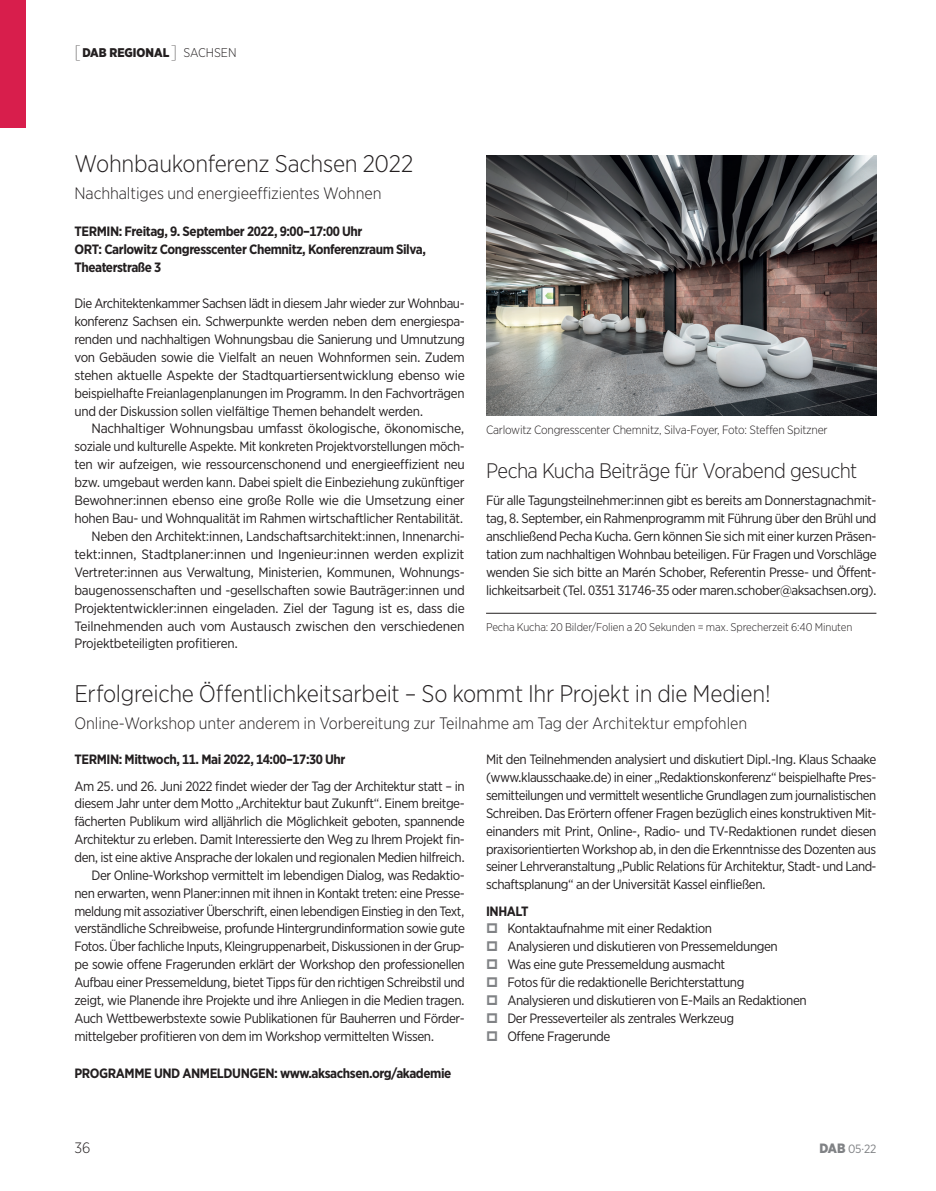
<style>
.page{position:relative;width:936px;height:1191px;background:#fff}
.page>*{position:absolute;margin:0;border:0;box-sizing:border-box;transform-origin:0 0}
.t1{font:300 24px "Gotham Narrow";letter-spacing:-.01em;color:#231f20}
.t2{font:300 21px "Gotham Narrow";letter-spacing:-.025em;color:#231f20}
.t3{font:300 16.5px "Gotham Narrow";letter-spacing:-.005em;color:#231f20}
.t4{font:300 15px "Gotham Narrow";color:#231f20}
.t5{font:13.5px/17.9px "Gotham Narrow";letter-spacing:-.03em;color:#231f20;text-align:justify}
.t6{font:700 13.5px/17.9px "Gotham Narrow";letter-spacing:-.03em;color:#231f20}
.t7{font:13.5px "Gotham Narrow";letter-spacing:-.01em;color:#231f20;scale:1.04 1}
.t8{font:900 12.6px "Gotham Narrow";color:#231f20}
.t9{font:300 12px "Gotham Narrow";letter-spacing:-.02em;color:#231f20}
.t10{font:12px "Gotham Narrow";color:#808285}
.t11{font:300 11.25px "Gotham Narrow";letter-spacing:-.01em;color:#231f20}
.s1{font-weight:100;font-size:18px}
.s2{font-weight:300}
.s3{font-weight:900;font-size:13.5px}
</style>
<div class="page">
<img style="left:486px;top:155px;width:390px;height:260px">
<hr style="left:486px;top:613px;width:390px;height:1px;background:#231f20">
<div style="left:0;top:0;width:26px;height:128px;background:#d81e4c"></div>
<p class="t8" style="left:74px;top:44px;width:164px"><span class="s1">[</span>DAB REGIONAL<span class="s1">]</span> <span class="s2">Sachse n</span></p>
<h1 class="t1" style="left:74px;top:149px;width:340px">Wohnbaukonferenz Sachsen 2022</h1>
<p class="t3" style="left:74px;top:183px;width:308px">Nachhaltiges und energieeffizientes Wohnen</p>
<p class="t6" style="left:74px;top:222px;width:353px">TERMIN: Freitag, 9. September 2022, 9:00–17:00 Uhr<br>ORT: Carlowitz Congresscenter Chemnitz, Konferenzraum Silva,<br>Theaterstraße 3</p>
<p class="t5" style="left:74px;top:294px;width:392px">Die Architektenkammer Sachsen lädt in diesem Jahr wieder zur Wohnbau&shy;konferenz Sachsen ein. Schwerpunkte werden neben dem energiespa&shy;renden und nachhaltigen Wohnungsbau die Sanierung und Umnutzung von Gebäuden sowie die Vielfalt an neuen Wohnformen sein. Zudem stehen aktuelle Aspekte der Stadtquartiersentwicklung ebenso wie beispielhafte Freianlagenplanungen im Programm. In den Fachvorträgen und der Diskussion sollen vielfältige Themen behandelt werden.</p>
<p class="t5" style="left:91px;top:419px;width:374px">Nachhaltiger Wohnungsbau umfasst ökologische, ökonomische,</p>
<p class="t5" style="left:74px;top:437px;width:392px">soziale und kulturelle Aspekte. Mit konkreten Projektvorstellungen möch-</p>
<p class="t5" style="left:74px;top:455px;width:392px">ten wir aufzeigen, wie ressourcenschonend und energieeffizient neu</p>
<p class="t5" style="left:74px;top:473px;width:391px">bzw. umgebaut werden kann. Dabei spielt die Einbeziehung zukünftiger</p>
<p class="t5" style="left:74px;top:491px;width:392px">Bewohner:innen ebenso eine große Rolle wie die Umsetzung einer</p>
<p class="t5" style="left:74px;top:509px;width:390px">hohen Bau- und Wohnqualität im Rahmen wirtschaftlicher Rentabilität.</p>
<p class="t5" style="left:91px;top:527px;width:375px">Neben den Architekt:innen, Landschaftsarchitekt:innen, Innenarchi-</p>
<p class="t7" style="left:74px;top:546px;width:376px">tekt:innen, Stadtplaner:innen und Ingenieur:innen werden explizit</p>
<p class="t5" style="left:74px;top:563px;width:392px">Vertreter:innen aus Verwaltung, Ministerien, Kommunen, Wohnungs-</p>
<p class="t5" style="left:74px;top:581px;width:392px">baugenossenschaften und -gesellschaften sowie Bauträger:innen und</p>
<p class="t5" style="left:74px;top:598px;width:392px">Projektentwickler:innen eingeladen. Ziel der Tagung ist es, dass die</p>
<p class="t5" style="left:74px;top:616px;width:391px">Teilnehmenden auch vom Austausch zwischen den verschiedenen</p>
<p class="t5" style="left:74px;top:634px;width:165px">Projektbeteiligten profitieren.</p>
<p class="t9" style="left:486px;top:422px;width:343px">Carlowitz Congresscenter Chemnitz, Silva-Foyer, Foto: Steffen Spitzner</p>
<h2 class="t2" style="left:486px;top:457px;width:373px">Pecha Kucha Beiträge für Vorabend gesucht</h2>
<p class="t5" style="left:486px;top:491px;width:392px">Für alle Tagungsteilnehmer:innen gibt es bereits am Donnerstagnachmit&shy;tag, 8. September, ein Rahmenprogramm mit Führung über den Brühl und anschließend Pecha Kucha. Gern können Sie sich mit einer kurzen Präsen&shy;tation zum nachhaltigen Wohnbau beteiligen. Für Fragen und Vorschläge wenden Sie sich bitte an Marén Schober, Referentin Presse- und Öffent&shy;lichkeitsarbeit (Tel. 0351 31746-35 oder maren.schober@aksachsen.org).</p>
<p class="t11" style="left:486px;top:619px;width:368px">Pecha Kucha: 20 Bilder/Folien a 20 Sekunden = max. Sprecherzeit 6:40 Minuten</p>
<h1 class="t1" style="left:74px;top:679px;width:697px">Erfolgreiche Öffentlichkeitsarbeit – So kommt Ihr Projekt in die Medien!</h1>
<p class="t3" style="left:74px;top:712px;width:674px">Online-Workshop unter anderem in Vorbereitung zur Teilnahme am Tag der Architektur empfohlen</p>
<p class="t6" style="left:74px;top:750px;width:272px">TERMIN: Mittwoch, 11. Mai 2022, 14:00–17:30 Uhr</p>
<p class="t5" style="left:74px;top:776px;width:392px">Am 25. und 26. Juni 2022 findet wieder der Tag der Architektur statt – in</p>
<p class="t5" style="left:74px;top:794px;width:392px">diesem Jahr unter dem Motto „Architektur baut Zukunft“. Einem breitge-</p>
<p class="t5" style="left:74px;top:812px;width:392px">fächerten Publikum wird alljährlich die Möglichkeit geboten, spannende</p>
<p class="t5" style="left:74px;top:830px;width:392px">Architektur zu erleben. Damit Interessierte den Weg zu Ihrem Projekt fin-</p>
<p class="t5" style="left:74px;top:848px;width:392px">den, ist eine aktive Ansprache der lokalen und regionalen Medien hilfreich.</p>
<p class="t5" style="left:91px;top:866px;width:375px">Der Online-Workshop vermittelt im lebendigen Dialog, was Redaktio-</p>
<p class="t5" style="left:74px;top:883px;width:392px">nen erwarten, wenn Planer:innen mit ihnen in Kontakt treten: eine Presse-</p>
<p class="t5" style="left:74px;top:901px;width:391px">meldung mit assoziativer Überschrift, einen lebendigen Einstieg in den Text,</p>
<p class="t5" style="left:74px;top:919px;width:392px">verständliche Schreibweise, profunde Hintergrundinformation sowie gute</p>
<p class="t5" style="left:74px;top:937px;width:392px">Fotos. Über fachliche Inputs, Kleingruppenarbeit, Diskussionen in der Grup-</p>
<p class="t5" style="left:74px;top:955px;width:392px">pe sowie offene Fragerunden erklärt der Workshop den professionellen</p>
<p class="t5" style="left:74px;top:973px;width:392px">Aufbau einer Pressemeldung, bietet Tipps für den richtigen Schreibstil und</p>
<p class="t5" style="left:74px;top:991px;width:392px">zeigt, wie Planende ihre Projekte und ihre Anliegen in die Medien tragen.</p>
<p class="t5" style="left:74px;top:1008px;width:392px">Auch Wettbewerbstexte sowie Publikationen für Bauherren und Förder-</p>
<p class="t5" style="left:74px;top:1026px;width:361px">mittelgeber profitieren von dem im Workshop vermittelten Wissen.</p>
<p class="t6" style="left:74px;top:1064px;width:378px">PROGRAMME UND ANMELDUNGEN: www.aksachsen.org/akademie</p>
<p class="t5" style="left:486px;top:750px;width:392px">Mit den Teilnehmenden analysiert und diskutiert Dipl.-Ing. Klaus Schaake (www.klausschaake.de) in einer „Redaktionskonferenz“ beispielhafte Pres&shy;semitteilungen und vermittelt wesentliche Grundlagen zum journalistischen Schreiben. Das Erörtern offener Fragen bezüglich eines konstruktiven Mit&shy;einanders mit Print, Online-, Radio- und TV-Redaktionen rundet diesen praxisorientierten Workshop ab, in den die Erkenntnisse des Dozenten aus seiner Lehrveranstaltung „Public Relations für Architektur, Stadt- und Land&shy;schaftsplanung“ an der Universität Kassel einfließen.</p>
<p class="t6" style="left:486px;top:902px;width:44px">INHALT</p>
<p class="t5" style="left:507px;top:919px;width:301px;text-align:left">Kontaktaufnahme mit einer Redaktion<br>Analysieren und diskutieren von Pressemeldungen<br>Was eine gute Pressemeldung ausmacht<br>Fotos für die redaktionelle Berichterstattung Analysieren und diskutieren von E-Mails an Redaktionen Der Presseverteiler als zentrales Werkzeug<br>Offene Fragerunde</p>
<p class="t4" style="left:74px;top:1138px;width:18px">36</p>
<p class="t10" style="left:819px;top:1141px;width:58px"><span class="s3">DAB</span> 05·22</p>
</div>
